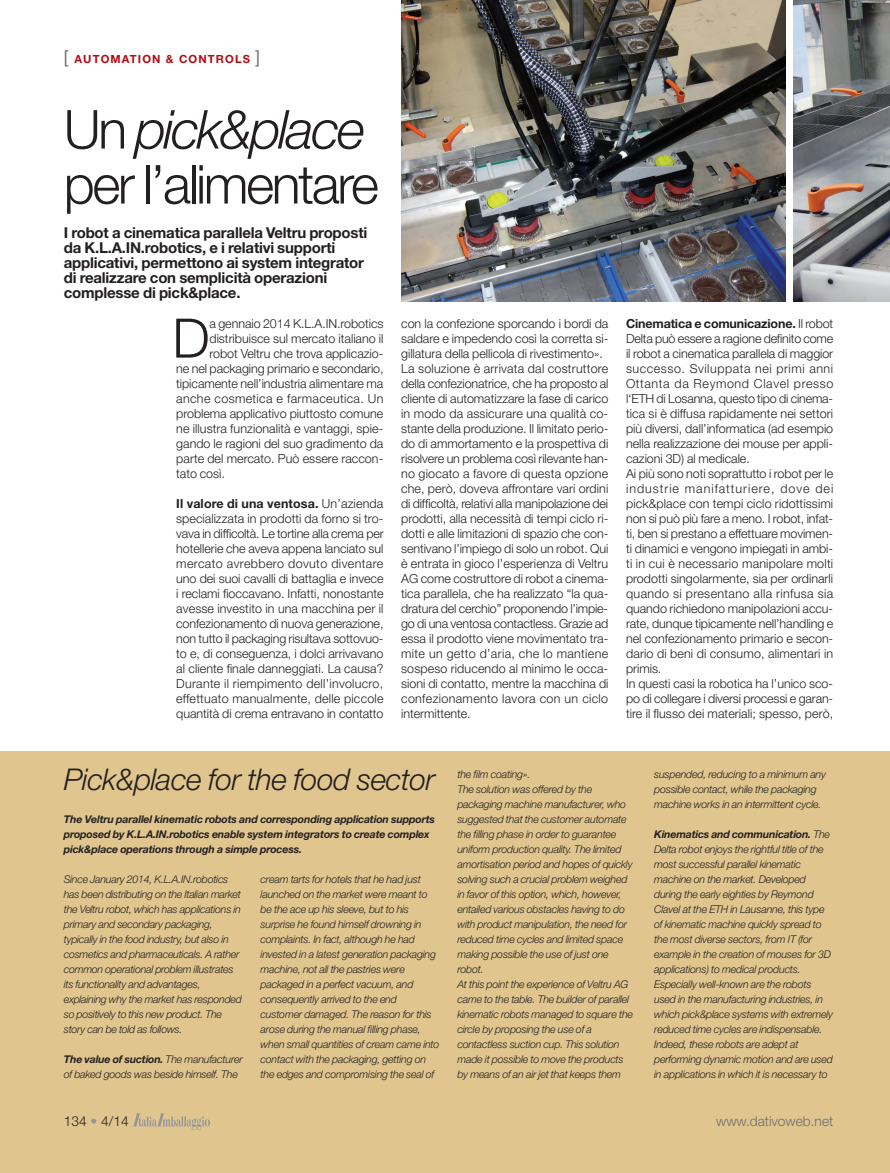
<style>
.page{position:relative;width:890px;height:1173px;background:#fff}
.page>*{position:absolute;margin:0;border:0;box-sizing:border-box;transform-origin:0 0}
.t1{font:300 54.5px "Helvetica Neue";color:#231f20}
.t2{font:300 53.75px/55px "Helvetica Neue";letter-spacing:-.045em;color:#231f20}
.t3{font:italic 300 30px "Helvetica Neue";letter-spacing:-.015em;color:#231f20}
.t4{font:700 15px/15px "Helvetica Neue";letter-spacing:-.015em;color:#231f20}
.t5{font:300 13.75px "Helvetica Neue";color:#6c6d70}
.t6{font:300 13.75px "Helvetica Neue";color:#231f20}
.t7{font:300 12.5px/15px "Helvetica Neue";letter-spacing:-.005em;color:#231f20}
.t8{font:300 12.5px "Helvetica Neue";letter-spacing:.025em;color:#231f20}
.t9{font:700 11.25px "Helvetica Neue";letter-spacing:.1em;color:#b00d15}
.t10{font:italic 300 10.62px/15px "Helvetica Neue";letter-spacing:-.02em;color:#231f20}
.t11{font:italic 700 10.62px/15px "Helvetica Neue";letter-spacing:-.015em;color:#231f20}
.s1{font-weight:400;font-size:17.5px;color:#6c6d70}
.s2{font-style:italic}
.s3{font-weight:700}
.s4{color:#939598}
</style>
<div class="page">
<div style="left:879px;top:751px;width:10px;height:422px;background:#e0c68e"></div>
<div style="left:0;top:751px;width:878px;height:422px;background:#e0c68e"></div>
<svg style="left:133px;top:1113px;width:77px;height:17px"></svg>
<img style="left:401px;top:0;width:384px;height:301px">
<img style="left:793px;top:0;width:96px;height:301px">
<p class="t9" style="left:64px;top:52px;width:198px"><span class="s1">[</span> AUTOMATION &amp; CONTROLS <span class="s1">]</span></p>
<h2 class="t2" style="left:64px;top:101px;width:316px">Un <span class="s2">pick&amp;place </span>per l’alimentare</h2>
<p class="t4" style="left:64px;top:224px;width:305px">I robot a cinematica parallela Veltru proposti da K.L.A.IN.robotics, e i relativi supporti applicativi, permettono ai system integrator di realizzare con semplicità operazioni complesse di pick&amp;place.</p>
<h1 class="t1" style="left:172px;top:305px;width:39px">D</h1>
<p class="t7" style="left:209px;top:315px;width:175px">a gennaio 2014 K.L.A.IN.robotics</p>
<p class="t7" style="left:209px;top:330px;width:175px">distribuisce sul mercato italiano il</p>
<p class="t7" style="left:209px;top:345px;width:175px">robot Veltru che trova applicazio-</p>
<p class="t7" style="left:176px;top:360px;width:209px">ne nel packaging primario e secondario,</p>
<p class="t7" style="left:176px;top:375px;width:208px">tipicamente nell’industria alimentare ma</p>
<p class="t8" style="left:176px;top:390px;width:209px">anche cosmetica e farmaceutica. Un</p>
<p class="t7" style="left:176px;top:405px;width:208px">problema applicativo piuttosto comune</p>
<p class="t7" style="left:176px;top:420px;width:208px">ne illustra funzionalità e vantaggi, spie-</p>
<p class="t7" style="left:176px;top:435px;width:209px">gando le ragioni del suo gradimento da</p>
<p class="t7" style="left:176px;top:450px;width:208px">parte del mercato. Può essere raccon-</p>
<p class="t7" style="left:176px;top:465px;width:50px">tato così.</p>
<p class="t7" style="left:176px;top:495px;width:209px;text-align:justify"><span class="s3">Il valore di una ventosa.</span> Un’azienda specializzata in prodotti da forno si tro&shy;vava in difficoltà. Le tortine alla crema per hotellerie che aveva appena lanciato sul mercato avrebbero dovuto diventare uno dei suoi cavalli di battaglia e invece i reclami fioccavano. Infatti, nonostante avesse investito in una macchina per il confezionamento di nuova generazione, non tutto il packaging risultava sottovuo&shy;to e, di conseguenza, i dolci arrivavano al cliente finale danneggiati. La causa?<br>Durante il riempimento dell’involucro, effettuato manualmente, delle piccole quantità di crema entravano in contatto</p>
<p class="t7" style="left:401px;top:315px;width:209px">con la confezione sporcando i bordi da saldare e impedendo così la corretta si&shy;gillatura della pellicola di rivestimento».<br>La soluzione è arrivata dal costruttore della confezionatrice, che ha proposto al cliente di automatizzare la fase di carico in modo da assicurare una qualità co&shy;stante della produzione. Il limitato perio&shy;do di ammortamento e la prospettiva di risolvere un problema così rilevante han&shy;no giocato a favore di questa opzione che, però, doveva affrontare vari ordini di difficoltà, relativi alla manipolazione dei prodotti, alla necessità di tempi ciclo ri&shy;dotti e alle limitazioni di spazio che con&shy;sentivano l’impiego di solo un robot. Qui è entrata in gioco l’esperienza di Veltru AG come costruttore di robot a cinema&shy;tica parallela, che ha realizzato “la qua&shy;dratura del cerchio” proponendo l’impie&shy;go di una ventosa contactless. Grazie ad essa il prodotto viene movimentato tra&shy;mite un getto d’aria, che lo mantiene sospeso riducendo al minimo le occa&shy;sioni di contatto, mentre la macchina di confezionamento lavora con un ciclo intermittente.</p>
<p class="t7" style="left:626px;top:315px;width:209px"><span class="s3">Cinematica e comunicazione.</span> Il robot Delta può essere a ragione definito come il robot a cinematica parallela di maggior successo. Sviluppata nei primi anni Ottanta da Reymond Clavel presso l‘ETH di Losanna, questo tipo di cinema&shy;tica si è diffusa rapidamente nei settori più diversi, dall’informatica (ad esempio nella realizzazione dei mouse per appli&shy;cazioni 3D) al medicale.<br>Ai più sono noti soprattutto i robot per le industrie manifatturiere, dove dei pick&amp;place con tempi ciclo ridottissimi non si può più fare a meno. I robot, infat&shy;ti, ben si prestano a effettuare movimen&shy;ti dinamici e vengono impiegati in ambi&shy;ti in cui è necessario manipolare molti prodotti singolarmente, sia per ordinarli quando si presentano alla rinfusa sia quando richiedono manipolazioni accu&shy;rate, dunque tipicamente nell’handling e nel confezionamento primario e secon&shy;dario di beni di consumo, alimentari in primis.<br>In questi casi la robotica ha l’unico sco&shy;po di collegare i diversi processi e garan&shy;tire il flusso dei materiali; spesso, però,</p>
<h3 class="t3" style="left:64px;top:761px;width:373px">Pick&amp;place for the food sector</h3>
<p class="t11" style="left:64px;top:811px;width:373px">The Veltru parallel kinematic robots and corresponding application supports proposed by K.L.A.IN.robotics enable system integrators to create complex pick&amp;place operations through a simple process.</p>
<p class="t10" style="left:64px;top:871px;width:179px">Since January 2014, K.L.A.IN.robotics has been distributing on the Italian market the Veltru robot, which has applications in primary and secondary packaging, typically in the food industry, but also in cosmetics and pharmaceuticals. A rather common operational problem illustrates its functionality and advantages, explaining why the market has responded so positively to this new product. The story can be told as follows.</p>
<p class="t10" style="left:64px;top:1051px;width:180px"><span class="s3">The value of suction.</span> The manufacturer of baked goods was beside himself. The</p>
<p class="t6" style="left:64px;top:1113px;width:66px">134 <span class="s4">•</span> 4/14</p>
<p class="t10" style="left:260px;top:871px;width:180px">cream tarts for hotels that he had just launched on the market were meant to be the ace up his sleeve, but to his surprise he found himself drowning in complaints. In fact, although he had invested in a latest generation packaging machine, not all the pastries were packaged in a perfect vacuum, and consequently arrived to the end customer damaged. The reason for this arose during the manual filling phase, when small quantities of cream came into contact with the packaging, getting on the edges and compromising the seal of</p>
<p class="t10" style="left:457px;top:766px;width:177px">the film coating».<br>The solution was offered by the packaging machine manufacturer, who suggested that the customer automate the filling phase in order to guarantee uniform production quality. The limited amortisation period and hopes of quickly solving such a crucial problem weighed in favor of this option, which, however, entailed various obstacles having to do with product manipulation, the need for reduced time cycles and limited space making possible the use of just one robot.<br>At this point the experience of Veltru AG came to the table. The builder of parallel kinematic robots managed to square the circle by proposing the use of a contactless suction cup. This solution made it possible to move the products by means of an air jet that keeps them</p>
<p class="t10" style="left:654px;top:766px;width:173px">suspended, reducing to a minimum any possible contact, while the packaging machine works in an intermittent cycle.</p>
<p class="t10" style="left:654px;top:826px;width:180px"><span class="s3">Kinematics and communication.</span> The Delta robot enjoys the rightful title of the most successful parallel kinematic machine on the market. Developed during the early eighties by Reymond Clavel at the ETH in Lausanne, this type of kinematic machine quickly spread to the most diverse sectors, from IT (for example in the creation of mouses for 3D applications) to medical products.<br>Especially well-known are the robots used in the manufacturing industries, in which pick&amp;place systems with extremely reduced time cycles are indispensable.<br>Indeed, these robots are adept at performing dynamic motion and are used in applications in which it is necessary to</p>
<p class="t5" style="left:716px;top:1113px;width:118px">www.dativoweb.net</p>
</div>
